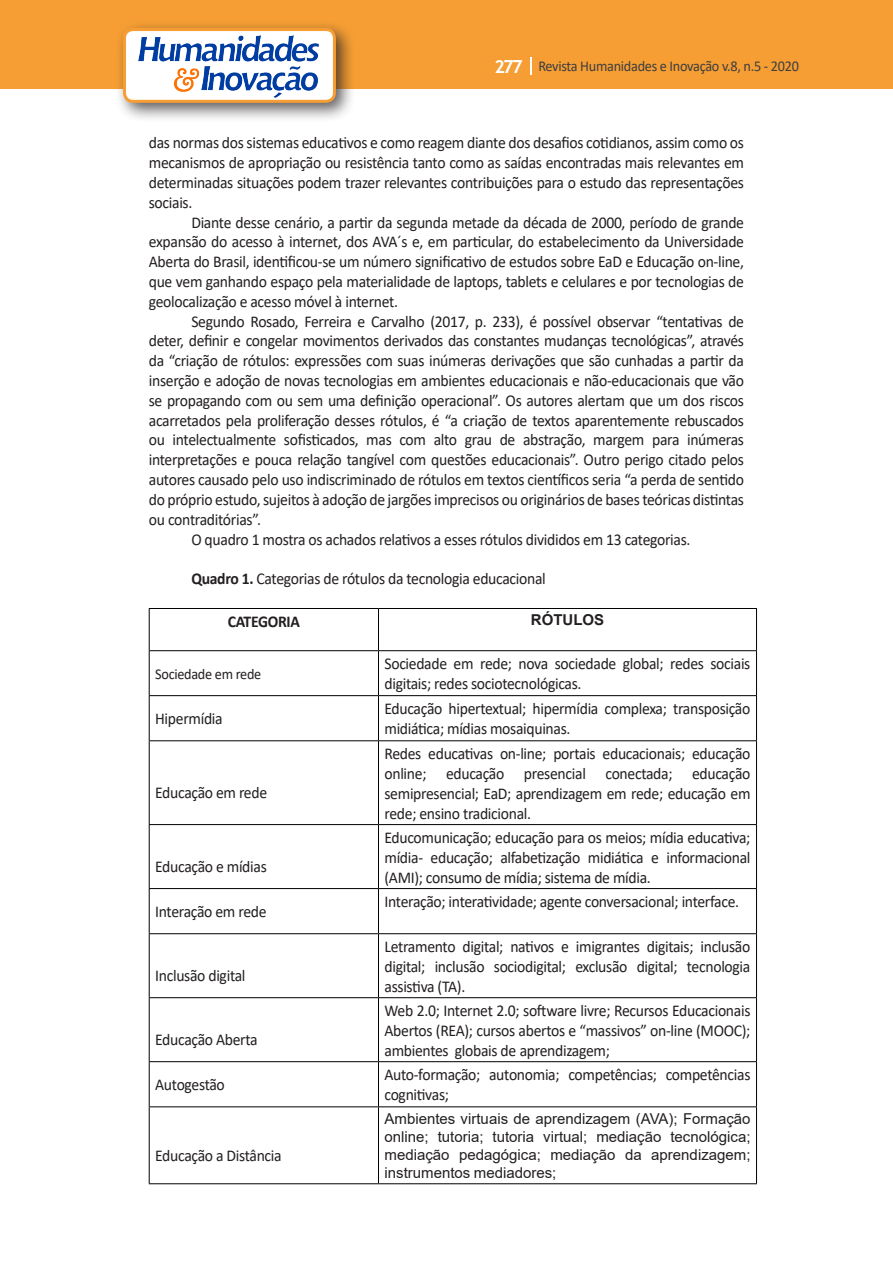
<style>
.page{position:relative;width:893px;height:1263px;background:#fff}
.page>*{position:absolute;margin:0;border:0;box-sizing:border-box;transform-origin:0 0}
.texto{font:16.5px/19.8px "Calibri";letter-spacing:-.02em;color:#231f20;text-align:justify;scale:.95 1}
.texto-2{font:700 16.5px "Calibri";letter-spacing:-.02em;color:#231f20;scale:.95 1}
.Table_Paragraph{font:15px/18px "Arial";color:#231f20;text-align:justify}
.t1{font:15px "Calibri";letter-spacing:-.02em;color:#3e3e3f;scale:.95 1}
.texto-3{font:15px "Calibri";letter-spacing:-.02em;color:#231f20;scale:.95 1}
.Table_Paragraph-2{font:700 15px "Arial";color:#231f20}
.s1{font-family:"Trebuchet MS";font-weight:700;font-size:18px;color:#fff}
.s2{font-weight:700}
</style>
<div class="page">
<div style="left:0;top:0;width:893px;height:88px;background:#f69e34"></div>
<svg style="left:530px;top:57px;width:2px;height:18px"></svg>
<div style="left:115px;top:20px;width:241px;height:103px;background:#231f20;opacity:.75"></div>
<div style="left:125px;top:30px;width:209px;height:71px;background:#fff;border-radius:9px"></div>
<img style="left:138px;top:35px;width:181px;height:62px">
<div style="left:123px;top:28px;width:213px;height:75px;border:3px solid #f69e34;border-radius:9px"></div>
<hr style="left:149px;top:608px;width:229px;height:1px;background:#000">
<hr style="left:149px;top:609px;width:1px;height:41px;background:#000">
<hr style="left:378px;top:608px;width:379px;height:1px;background:#000">
<hr style="left:378px;top:609px;width:1px;height:41px;background:#000">
<hr style="left:756px;top:609px;width:1px;height:41px;background:#000">
<hr style="left:149px;top:650px;width:229px;height:1px;background:#000">
<hr style="left:149px;top:651px;width:1px;height:44px;background:#000">
<hr style="left:378px;top:650px;width:379px;height:1px;background:#000">
<hr style="left:378px;top:651px;width:1px;height:44px;background:#000">
<hr style="left:756px;top:651px;width:1px;height:44px;background:#000">
<hr style="left:149px;top:695px;width:229px;height:1px;background:#000">
<hr style="left:149px;top:696px;width:1px;height:44px;background:#000">
<hr style="left:378px;top:695px;width:379px;height:1px;background:#000">
<hr style="left:378px;top:696px;width:1px;height:44px;background:#000">
<hr style="left:756px;top:696px;width:1px;height:44px;background:#000">
<hr style="left:149px;top:740px;width:229px;height:1px;background:#000">
<hr style="left:149px;top:741px;width:1px;height:83px;background:#000">
<hr style="left:378px;top:740px;width:379px;height:1px;background:#000">
<hr style="left:378px;top:741px;width:1px;height:83px;background:#000">
<hr style="left:756px;top:741px;width:1px;height:83px;background:#000">
<hr style="left:149px;top:824px;width:229px;height:1px;background:#000">
<hr style="left:149px;top:825px;width:1px;height:63px;background:#000">
<hr style="left:378px;top:824px;width:379px;height:1px;background:#000">
<hr style="left:378px;top:825px;width:1px;height:63px;background:#000">
<hr style="left:756px;top:825px;width:1px;height:63px;background:#000">
<hr style="left:149px;top:888px;width:229px;height:1px;background:#000">
<hr style="left:149px;top:889px;width:1px;height:44px;background:#000">
<hr style="left:378px;top:888px;width:379px;height:1px;background:#000">
<hr style="left:378px;top:889px;width:1px;height:44px;background:#000">
<hr style="left:756px;top:889px;width:1px;height:44px;background:#000">
<hr style="left:149px;top:933px;width:229px;height:1px;background:#000">
<hr style="left:149px;top:934px;width:1px;height:63px;background:#000">
<hr style="left:378px;top:933px;width:379px;height:1px;background:#000">
<hr style="left:378px;top:934px;width:1px;height:63px;background:#000">
<hr style="left:756px;top:934px;width:1px;height:63px;background:#000">
<hr style="left:149px;top:997px;width:229px;height:1px;background:#000">
<hr style="left:149px;top:998px;width:1px;height:63px;background:#000">
<hr style="left:378px;top:997px;width:379px;height:1px;background:#000">
<hr style="left:378px;top:998px;width:1px;height:63px;background:#000">
<hr style="left:756px;top:998px;width:1px;height:63px;background:#000">
<hr style="left:149px;top:1061px;width:229px;height:1px;background:#000">
<hr style="left:149px;top:1062px;width:1px;height:44px;background:#000">
<hr style="left:378px;top:1061px;width:379px;height:1px;background:#000">
<hr style="left:378px;top:1062px;width:1px;height:44px;background:#000">
<hr style="left:756px;top:1062px;width:1px;height:44px;background:#000">
<hr style="left:149px;top:1106px;width:229px;height:1px;background:#000">
<hr style="left:149px;top:1107px;width:1px;height:76px;background:#000">
<hr style="left:378px;top:1106px;width:379px;height:1px;background:#000">
<hr style="left:378px;top:1107px;width:1px;height:76px;background:#000">
<hr style="left:756px;top:1107px;width:1px;height:76px;background:#000">
<hr style="left:149px;top:1183px;width:229px;height:1px;background:#000">
<hr style="left:378px;top:1183px;width:379px;height:1px;background:#000">
<p class="t1" style="left:495px;top:56px;width:322px"><span class="s1">277</span> Revista Humanidades e Inovação v.8, n.5 - 2020</p>
<p class="texto" style="left:149px;top:133px;width:628px">das normas dos sistemas educativos e como reagem diante dos desafios cotidianos, assim como os mecanismos de apropriação ou resistência tanto como as saídas encontradas mais relevantes em determinadas situações podem trazer relevantes contribuições para o estudo das representações sociais.</p>
<p class="texto" style="left:149px;top:212px;width:628px;text-indent:43px">Diante desse cenário, a partir da segunda metade da década de 2000, período de grande expansão do acesso à internet, dos AVA´s e, em particular, do estabelecimento da Universidade Aberta do Brasil, identificou-se um número significativo de estudos sobre EaD e Educação on-line, que vem ganhando espaço pela materialidade de laptops, tablets e celulares e por tecnologias de geolocalização e acesso móvel à internet.</p>
<p class="texto" style="left:149px;top:311px;width:628px;text-indent:43px">Segundo Rosado, Ferreira e Carvalho (2017, p. 233), é possível observar “tentativas de deter, definir e congelar movimentos derivados das constantes mudanças tecnológicas”, através da “criação de rótulos: expressões com suas inúmeras derivações que são cunhadas a partir da inserção e adoção de novas tecnologias em ambientes educacionais e não-educacionais que vão se propagando com ou sem uma definição operacional”. Os autores alertam que um dos riscos acarretados pela proliferação desses rótulos, é “a criação de textos aparentemente rebuscados ou intelectualmente sofisticados, mas com alto grau de abstração, margem para inúmeras interpretações e pouca relação tangível com questões educacionais”. Outro perigo citado pelos autores causado pelo uso indiscriminado de rótulos em textos científicos seria “a perda de sentido do próprio estudo, sujeitos à adoção de jargões imprecisos ou originários de bases teóricas distintas ou contraditórias”.</p>
<p class="texto" style="left:191px;top:529px;width:527px">O quadro 1 mostra os achados relativos a esses rótulos divididos em 13 categorias.</p>
<p class="texto" style="left:191px;top:568px;width:375px"><span class="s2">Quadro 1.</span> Categorias de rótulos da tecnologia educacional</p>
<p class="texto-2" style="left:228px;top:610px;width:78px">CATEGORIA</p>
<p class="Table_Paragraph-2" style="left:531px;top:609px;width:75px">RÓTULOS</p>
<p class="texto-3" style="left:155px;top:663px;width:113px">Sociedade em rede</p>
<p class="texto" style="left:384px;top:653px;width:387px">Sociedade em rede; nova sociedade global; redes sociais digitais; redes sociotecnológicas.</p>
<p class="texto" style="left:155px;top:709px;width:73px">Hipermídia</p>
<p class="texto" style="left:384px;top:698px;width:387px">Educação hipertextual; hipermídia complexa; transposição midiática; mídias mosaiquinas.</p>
<p class="texto" style="left:155px;top:782px;width:119px">Educação em rede</p>
<p class="texto" style="left:155px;top:856px;width:119px">Educação e mídias</p>
<p class="texto" style="left:155px;top:901px;width:119px">Interação em rede</p>
<p class="texto" style="left:155px;top:965px;width:97px">Inclusão digital</p>
<p class="texto" style="left:155px;top:1029px;width:109px">Educação Aberta</p>
<p class="texto" style="left:384px;top:743px;width:387px">Redes educativas on-line; portais educacionais; educação online; educação presencial conectada; educação semipresencial; EaD; aprendizagem em rede; educação em rede; ensino tradicional.</p>
<p class="texto" style="left:384px;top:827px;width:387px">Educomunicação; educação para os meios; mídia educativa; mídia- educação; alfabetização midiática e informacional (AMI); consumo de mídia; sistema de mídia.</p>
<p class="texto" style="left:384px;top:891px;width:375px">Interação; interatividade; agente conversacional; interface.</p>
<p class="texto" style="left:384px;top:936px;width:387px">Letramento digital; nativos e imigrantes digitais; inclusão digital; inclusão sociodigital; exclusão digital; tecnologia assistiva (TA).</p>
<p class="texto" style="left:384px;top:1000px;width:387px">Web 2.0; Internet 2.0; software livre; Recursos Educacionais Abertos (REA); cursos abertos e “massivos” on-line (MOOC); ambientes globais de aprendizagem;</p>
<p class="texto" style="left:155px;top:1075px;width:75px">Autogestão</p>
<p class="texto" style="left:384px;top:1064px;width:387px">Auto-formação; autonomia; competências; competências cognitivas;</p>
<p class="texto" style="left:155px;top:1145px;width:135px">Educação a Distância</p>
<p class="Table_Paragraph" style="left:384px;top:1109px;width:367px">Ambientes virtuais de aprendizagem (AVA); Formação online; tutoria; tutoria virtual; mediação tecnológica; mediação pedagógica; mediação da aprendizagem; instrumentos mediadores;</p>
</div>
